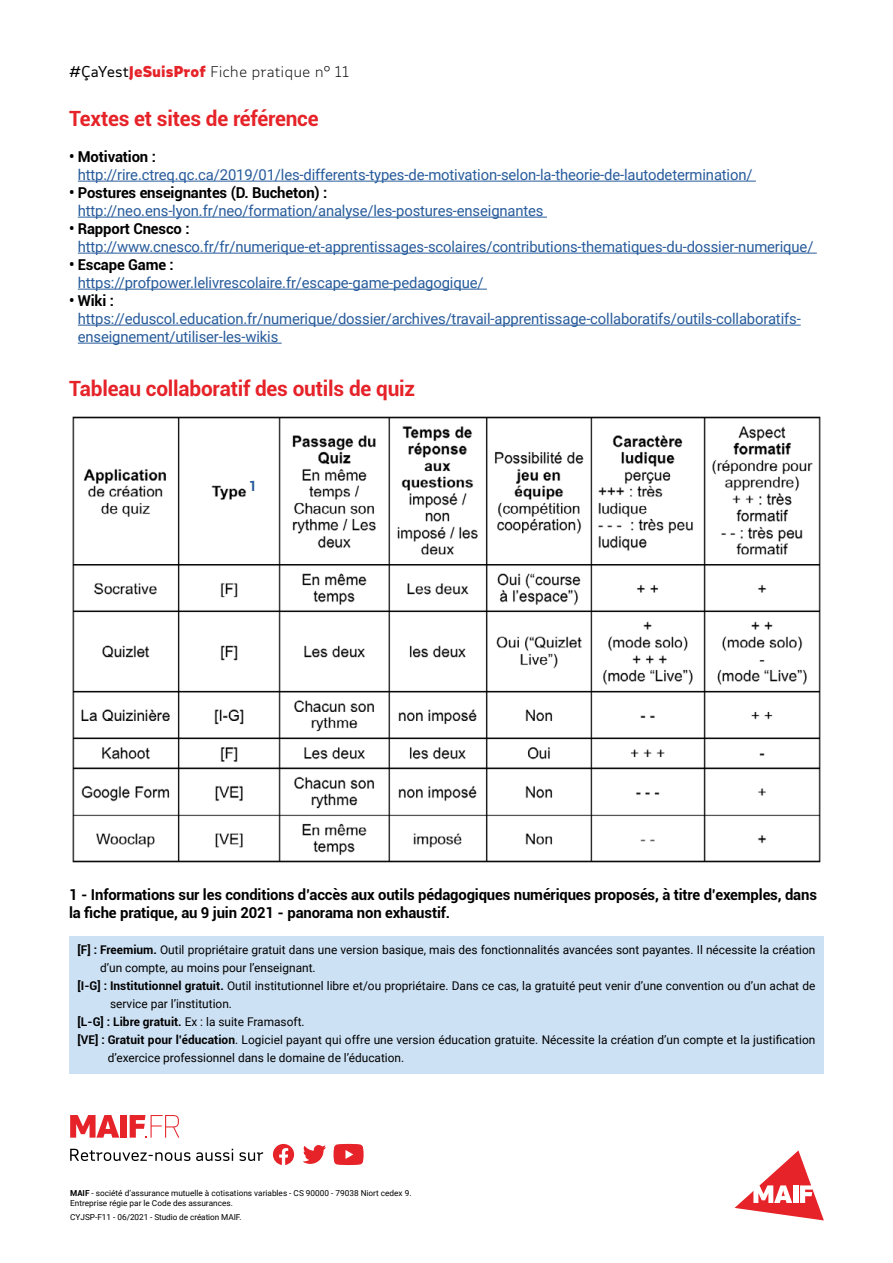
<style>
.page{position:relative;width:893px;height:1263px;background:#fff}
.page>*{position:absolute;margin:0;border:0;box-sizing:border-box;transform-origin:0 0}
.t1{font:700 21px "Roboto";letter-spacing:-.01em;color:#e52329}
.t2{font:15px/18px "Roboto";letter-spacing:-.01em;color:#275b9b}
.t3{font:700 15px/18px "Roboto";letter-spacing:-.01em;color:#000}
.t4{font:300 15px "MAIF";color:#000}
.t5{font:700 13.95px "Roboto";color:#275b9b}
.t6{font:12px "Roboto";color:#000}
.t7{font:8.25px/9.9px "Roboto";color:#000}
.s1{font-weight:400}
.s2{font-weight:900;color:#e52329}
.s3{font-weight:700}
</style>
<div class="page">
<svg style="left:735px;top:1150px;width:89px;height:70px"></svg>
<svg style="left:130px;top:1115px;width:49px;height:22px"></svg>
<div style="left:120px;top:1115px;width:6px;height:22px;background:#e52329"></div>
<svg style="left:70px;top:1115px;width:49px;height:22px"></svg>
<svg style="left:70px;top:1149px;width:193px;height:12px"></svg>
<svg style="left:303px;top:1145px;width:23px;height:19px"></svg>
<svg style="left:334px;top:1144px;width:30px;height:21px"></svg>
<svg style="left:273px;top:1144px;width:21px;height:21px"></svg>
<hr style="left:78px;top:181px;width:678px;height:1px;background:#275b9b">
<hr style="left:78px;top:217px;width:469px;height:1px;background:#275b9b">
<hr style="left:78px;top:253px;width:739px;height:1px;background:#275b9b">
<hr style="left:78px;top:289px;width:409px;height:1px;background:#275b9b">
<hr style="left:78px;top:325px;width:723px;height:1px;background:#275b9b">
<hr style="left:78px;top:343px;width:204px;height:1px;background:#275b9b">
<img style="left:72px;top:416px;width:749px;height:447px">
<div style="left:69px;top:936px;width:755px;height:138px;background:#cde1f4"></div>
<p class="t4" style="left:69px;top:62px;width:281px"><span class="s1">#ÇaYest</span><span class="s2">JeSuisProf</span> Fiche pratique n° 11</p>
<h1 class="t1" style="left:69px;top:104px;width:251px">Textes et sites de référence</h1>
<p class="t3" style="left:69px;top:147px;width:88px">• Motivation :</p>
<p class="t2" style="left:78px;top:165px;width:676px">http://rire.ctreq.qc.ca/2019/01/les-differents-types-de-motivation-selon-la-theorie-de-lautodetermination/</p>
<p class="t3" style="left:69px;top:183px;width:260px">• Postures enseignantes (D. Bucheton) :</p>
<p class="t2" style="left:78px;top:201px;width:467px">http://neo.ens-lyon.fr/neo/formation/analyse/les-postures-enseignantes</p>
<p class="t3" style="left:69px;top:219px;width:122px">• Rapport Cnesco :</p>
<p class="t2" style="left:78px;top:237px;width:737px">http://www.cnesco.fr/fr/numerique-et-apprentissages-scolaires/contributions-thematiques-du-dossier-numerique/</p>
<p class="t3" style="left:69px;top:255px;width:106px">• Escape Game :</p>
<p class="t2" style="left:78px;top:273px;width:407px">https://profpower.lelivrescolaire.fr/escape-game-pedagogique/</p>
<p class="t3" style="left:69px;top:291px;width:46px">• Wiki :</p>
<p class="t2" style="left:78px;top:309px;width:724px">https://eduscol.education.fr/numerique/dossier/archives/travail-apprentissage-collaboratifs/outils-collaboratifs&shy;enseignement/utiliser-les-wikis</p>
<h1 class="t1" style="left:69px;top:374px;width:348px">Tableau collaboratif des outils de quiz</h1>
<p class="t5" style="left:249px;top:476px;width:10px">1</p>
<p class="t3" style="left:69px;top:885px;width:749px">1 - Informations sur les conditions d’accès aux outils pédagogiques numériques proposés, à titre d’exemples, dans la fiche pratique, au 9 juin 2021 - panorama non exhaustif.</p>
<p class="t6" style="left:78px;top:941px;width:739px"><span class="s3">[F] : Freemium.</span> Outil propriétaire gratuit dans une version basique, mais des fonctionnalités avancées sont payantes. Il nécessite la création</p>
<p class="t6" style="left:100px;top:959px;width:217px">d’un compte, au moins pour l’enseignant.</p>
<p class="t6" style="left:78px;top:977px;width:739px"><span class="s3">[I-G] : Institutionnel gratuit.</span> Outil institutionnel libre et/ou propriétaire. Dans ce cas, la gratuité peut venir d’une convention ou d’un achat de</p>
<p class="t6" style="left:110px;top:995px;width:123px">service par l’institution.</p>
<p class="t6" style="left:78px;top:1013px;width:229px"><span class="s3">[L-G] : Libre gratuit.</span> Ex : la suite Framasoft.</p>
<p class="t6" style="left:78px;top:1031px;width:739px"><span class="s3">[VE] : Gratuit pour l’éducation</span>. Logiciel payant qui offre une version éducation gratuite. Nécessite la création d’un compte et la justification</p>
<p class="t6" style="left:108px;top:1049px;width:298px">d’exercice professionnel dans le domaine de l’éducation.</p>
<p class="t7" style="left:70px;top:1188px;width:343px"><span class="s3">MAIF</span> - société d’assurance mutuelle à cotisations variables - CS 90000 - 79038 Niort cedex 9.<br>Entreprise régie par le Code des assurances.</p>
<p class="t7" style="left:70px;top:1212px;width:173px">CYJSP-F11 - 06/2021 - Studio de création MAIF.</p>
</div>
